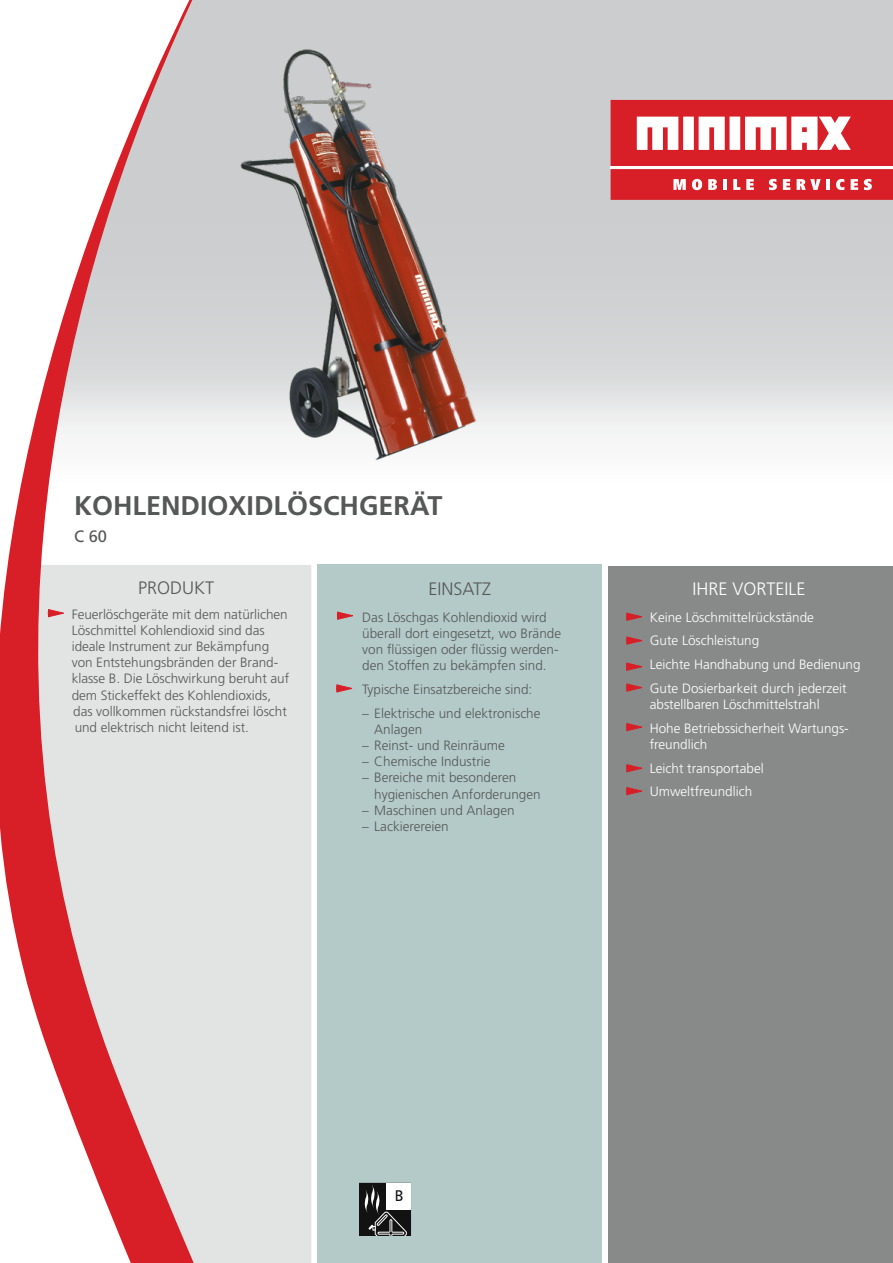
<style>
.page{position:relative;width:893px;height:1263px;background:#fff}
.page>*{position:absolute;margin:0;border:0;box-sizing:border-box;transform-origin:0 0}
.t1{font:700 27px "Frutiger CE";color:#565858}
.t2{font:300 18px "Frutiger CE";color:#565858}
.t3{font:300 18px "Frutiger CE";color:#fff}
.t4{font:16.5px "Frutiger CE";color:#565858}
.t5{font:15.3px "Frutiger BQ";color:#121212;scale:.96 1}
.t6{font:300 13.5px/16.2px "Frutiger CE";color:#565858}
.t7{font:300 13.5px/23.7px "Frutiger CE";color:#fff}
</style>
<div class="page">
<div style="left:199px;top:565px;width:112px;height:698px;background:#e2e4e4"></div>
<div style="left:317px;top:565px;width:285px;height:698px;background:#b4cac9"></div>
<div style="left:608px;top:567px;width:285px;height:696px;background:#888a8a"></div>
<svg style="left:626px;top:663px;width:16px;height:8px"></svg>
<svg style="left:611px;top:100px;width:282px;height:66px"></svg>
<div style="left:611px;top:169px;width:282px;height:31px;background:#d81f27"></div>
<svg style="left:673px;top:179px;width:13px;height:11px"></svg>
<svg style="left:692px;top:179px;width:10px;height:11px"></svg>
<svg style="left:708px;top:179px;width:9px;height:11px"></svg>
<hr style="left:723px;top:179px;width:4px;height:11px;background:#fff">
<svg style="left:733px;top:179px;width:7px;height:11px"></svg>
<svg style="left:746px;top:179px;width:8px;height:11px"></svg>
<svg style="left:769px;top:179px;width:8px;height:11px"></svg>
<svg style="left:783px;top:179px;width:7px;height:11px"></svg>
<svg style="left:797px;top:179px;width:24px;height:11px"></svg>
<hr style="left:826px;top:179px;width:4px;height:11px;background:#fff">
<svg style="left:836px;top:179px;width:8px;height:11px"></svg>
<svg style="left:851px;top:179px;width:7px;height:11px"></svg>
<svg style="left:864px;top:179px;width:8px;height:11px"></svg>
<svg style="left:0;top:0;width:199px;height:1263px"></svg>
<svg style="left:48px;top:609px;width:17px;height:8px"></svg>
<svg style="left:627px;top:613px;width:15px;height:8px"></svg>
<svg style="left:627px;top:684px;width:15px;height:7px"></svg>
<svg style="left:627px;top:723px;width:15px;height:8px"></svg>
<svg style="left:627px;top:787px;width:15px;height:8px"></svg>
<svg style="left:337px;top:612px;width:16px;height:8px"></svg>
<svg style="left:337px;top:684px;width:15px;height:8px"></svg>
<img style="left:159px;top:28px;width:408px;height:449px">
<svg style="left:627px;top:764px;width:15px;height:8px"></svg>
<svg style="left:359px;top:1183px;width:52px;height:52px;background:#363636"></svg>
<div style="left:386px;top:1183px;width:25px;height:26px;background:#fff"></div>
<svg style="left:627px;top:637px;width:16px;height:7px"></svg>
<h1 class="t1" style="left:74px;top:490px;width:370px">KOHLENDIOXIDLÖSCHGERÄT</h1>
<p class="t4" style="left:74px;top:527px;width:35px">C 60</p>
<h2 class="t2" style="left:138px;top:577px;width:78px">PRODUKT</h2>
<h2 class="t2" style="left:428px;top:578px;width:64px">EINSATZ</h2>
<h2 class="t3" style="left:692px;top:578px;width:115px">IHRE VORTEILE</h2>
<p class="t6" style="left:362px;top:609px;width:200px">Das Löschgas Kohlendioxid wird überall dort eingesetzt, wo Brände von flüssigen oder flüssig werden&shy;den Stoffen zu bekämpfen sind.</p>
<p class="t6" style="left:362px;top:681px;width:172px">Typische Einsatzbereiche sind:</p>
<p class="t6" style="left:374px;top:705px;width:168px;text-indent:-12px">– Elektrische und elektronische<br>Anlagen</p>
<p class="t6" style="left:362px;top:737px;width:144px">– Reinst- und Reinräume</p>
<p class="t6" style="left:362px;top:753px;width:130px">– Chemische Industrie</p>
<p class="t6" style="left:374px;top:769px;width:168px;text-indent:-12px">– Bereiche mit besonderen hygienischen Anforderungen</p>
<p class="t6" style="left:362px;top:802px;width:154px">– Maschinen und Anlagen</p>
<p class="t6" style="left:362px;top:818px;width:88px">– Lackierereien</p>
<p class="t6" style="left:72px;top:606px;width:219px">Feuerlöschgeräte mit dem natürlichen Löschmittel Kohlendioxid sind das ideale Instrument zur Bekämpfung von Entstehungsbränden der Brand&shy;klasse B. Die Löschwirkung beruht auf dem Stickeffekt des Kohlendioxids, das vollkommen rückstandsfrei löscht und elektrisch nicht leitend ist.</p>
<p class="t7" style="left:650px;top:605px;width:212px">Keine Löschmittelrückstände<br>Gute Löschleistung<br>Leichte Handhabung und Bedienung<br>Gute Dosierbarkeit durch jederzeit</p>
<p class="t7" style="left:650px;top:692px;width:201px">abstellbaren Löschmittelstrahl<br>Hohe Betriebssicherheit Wartungs-</p>
<p class="t7" style="left:650px;top:732px;width:115px">freundlich<br>Leicht transportabel<br>Umweltfreundlich</p>
<p class="t5" style="left:395px;top:1187px;width:10px">B</p>
</div>
